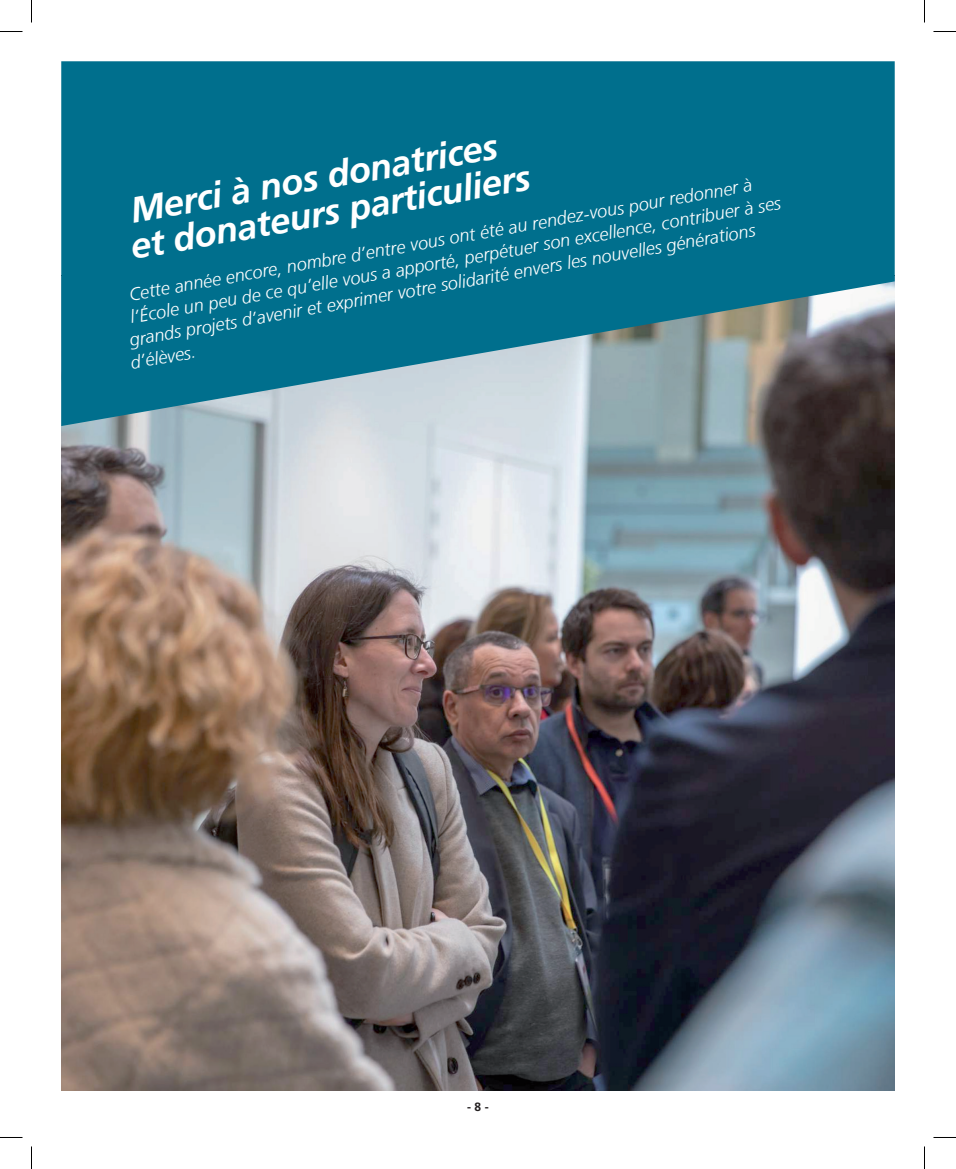
<style>
.page{position:relative;width:956px;height:1169px;background:#fff}
.page>*{position:absolute;margin:0;border:0;box-sizing:border-box;transform-origin:0 0}
.t1{font:italic 700 36px/36px "Frutiger LT Com";color:#fff}
.t2{font:italic 300 18px "Frutiger LT Com";color:#fff}
.t3{font:700 12px "Frutiger LT Com";color:#231f20}
</style>
<div class="page">
<img style="left:61px;top:426px;width:834px;height:664px">
<svg style="left:61px;top:61px;width:834px;height:365px;background:#1f7a92"></svg>
<svg style="left:0;top:31px;width:22px;height:1px"></svg>
<svg style="left:933px;top:31px;width:23px;height:1px"></svg>
<svg style="left:0;top:1137px;width:22px;height:1px"></svg>
<svg style="left:933px;top:1137px;width:23px;height:1px"></svg>
<svg style="left:31px;top:0;width:1px;height:23px"></svg>
<svg style="left:31px;top:1146px;width:1px;height:23px"></svg>
<svg style="left:924px;top:0;width:1px;height:23px"></svg>
<svg style="left:924px;top:1146px;width:1px;height:23px"></svg>
<h1 class="t1" style="left:121px;top:194px;width:407px;rotate:-10deg">Merci à nos donatrices et donateurs particuliers</h1>
<p class="t2" style="left:127px;top:284px;width:634px;rotate:-10deg">Cette année encore, nombre d’entre vous ont été au rendez-vous pour redonner à</p>
<p class="t2" style="left:128px;top:307px;width:662px;rotate:-10deg">l’École un peu de ce qu’elle vous a apporté, perpétuer son excellence, contribuer à ses</p>
<p class="t2" style="left:128px;top:329px;width:637px;rotate:-10deg">grands projets d’avenir et exprimer votre solidarité envers les nouvelles générations</p>
<p class="t2" style="left:129px;top:352px;width:68px;rotate:-10deg">d’élèves.</p>
<p class="t3" style="left:467px;top:1099px;width:23px">- 8 -</p>
</div>
